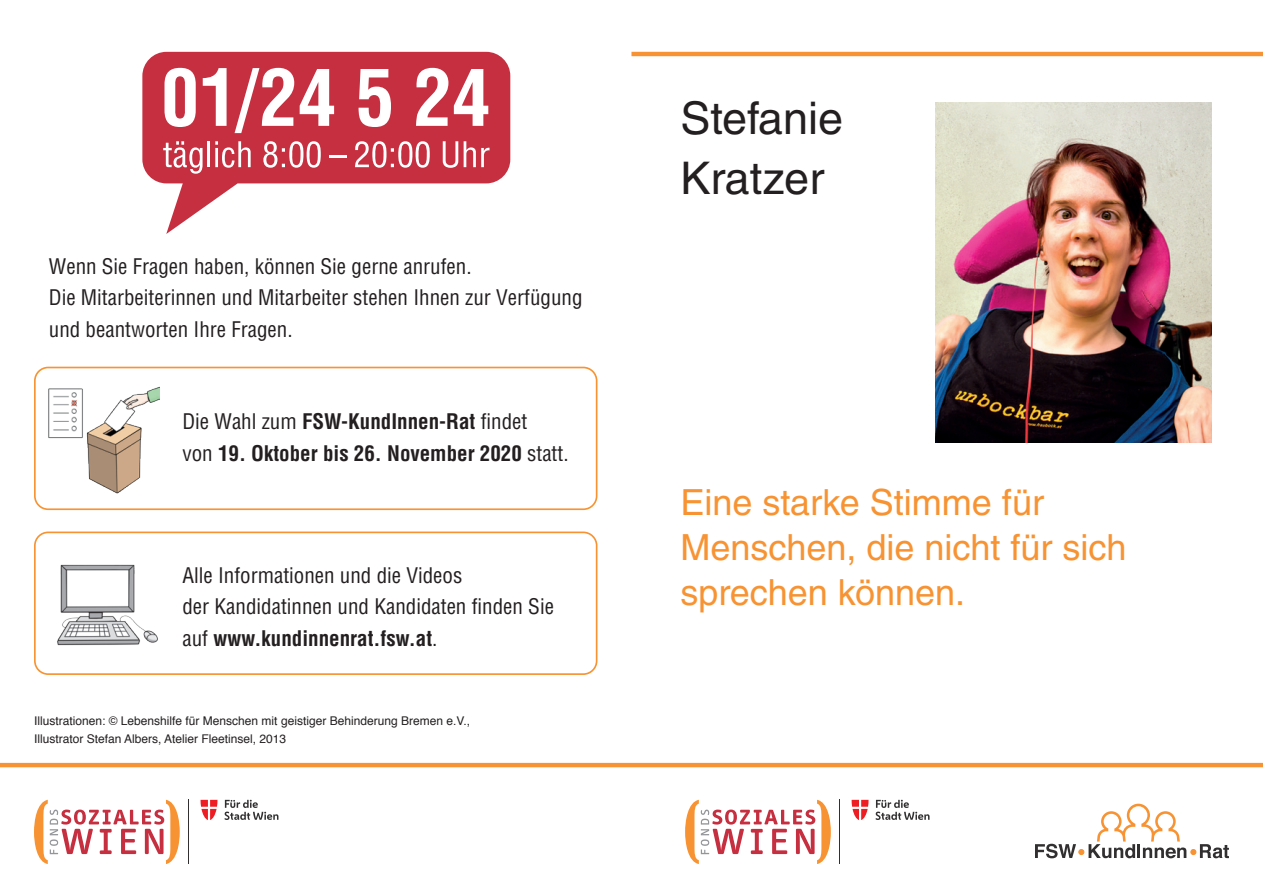
<style>
.page{position:relative;width:1263px;height:893px;background:#fff}
.page>*{position:absolute;margin:0;border:0;box-sizing:border-box;transform-origin:0 0}
.Einf__Abs{font:45px "Helvetica LT Std";color:#231f20}
.Einf__Abs-2{font:36px/45px "Helvetica LT Std";color:#f79332}
.t1{font:500 condensed 21px/31.5px "Helvetica LTCE";color:#231f20}
.t2{font:700 condensed 21px/31.5px "Helvetica LTCE";color:#231f20}
.t3{font:12px/18px "Helvetica";color:#231f20}
.s1{font-weight:500}
.s2{font-weight:700}
</style>
<div class="page">
<svg style="left:1035px;top:804px;width:194px;height:54px"></svg>
<hr style="left:188px;top:800px;width:1px;height:64px;background:#312f30">
<svg style="left:201px;top:800px;width:16px;height:20px"></svg>
<svg style="left:225px;top:800px;width:53px;height:20px"></svg>
<svg style="left:34px;top:800px;width:146px;height:64px"></svg>
<hr style="left:839px;top:800px;width:1px;height:64px;background:#312f30">
<svg style="left:852px;top:800px;width:16px;height:20px"></svg>
<svg style="left:876px;top:800px;width:53px;height:20px"></svg>
<svg style="left:685px;top:800px;width:146px;height:64px"></svg>
<hr style="left:0;top:763px;width:1263px;height:4px;background:#f79332">
<hr style="left:631px;top:52px;width:632px;height:4px;background:#f79332">
<svg style="left:142px;top:52px;width:368px;height:182px;fill:#c52f40"></svg>
<svg style="left:163px;top:141px;width:40px;height:33px"></svg>
<hr style="left:208px;top:141px;width:2px;height:26px;background:#fff">
<svg style="left:215px;top:141px;width:36px;height:27px"></svg>
<svg style="left:263px;top:141px;width:58px;height:27px"></svg>
<hr style="left:329px;top:155px;width:17px;height:3px;background:#fff">
<svg style="left:355px;top:141px;width:75px;height:27px"></svg>
<svg style="left:443px;top:141px;width:15px;height:27px"></svg>
<svg style="left:464px;top:141px;width:25px;height:26px"></svg>
<svg style="left:164px;top:68px;width:32px;height:59px"></svg>
<svg style="left:203px;top:68px;width:24px;height:58px"></svg>
<svg style="left:235px;top:68px;width:59px;height:65px"></svg>
<svg style="left:300px;top:69px;width:34px;height:57px"></svg>
<svg style="left:358px;top:69px;width:33px;height:58px"></svg>
<svg style="left:416px;top:68px;width:32px;height:58px"></svg>
<svg style="left:454px;top:69px;width:34px;height:57px"></svg>
<img style="left:48px;top:387px;width:111px;height:107px">
<div style="left:34px;top:367px;width:563px;height:143px;border:2px solid #f79332;border-radius:13px"></div>
<div style="left:34px;top:531px;width:563px;height:144px;border:2px solid #f79332;border-radius:13px"></div>
<img style="left:57px;top:564px;width:101px;height:82px">
<img style="left:935px;top:102px;width:277px;height:340px">
<p class="t1" style="left:49px;top:250px;width:535px">Wenn Sie Fragen haben, können Sie gerne anrufen.<br>Die Mitarbeiterinnen und Mitarbeiter stehen Ihnen zur Verfügung und beantworten Ihre Fragen.</p>
<p class="t2" style="left:182px;top:406px;width:388px"><span class="s1">Die Wahl zum</span> FSW-KundInnen-Rat <span class="s1">findet<br>von</span> 19. Oktober bis 26. November 2020 <span class="s1">statt.</span></p>
<p class="t1" style="left:182px;top:559px;width:373px">Alle Informationen und die Videos<br>der Kandidatinnen und Kandidaten finden Sie auf <span class="s2">www.kundinnenrat.fsw.at</span>.</p>
<p class="t3" style="left:34px;top:712px;width:437px">Illustrationen: © Lebenshilfe für Menschen mit geistiger Behinderung Bremen e.V.,<br>Illustrator Stefan Albers, Atelier Fleetinsel, 2013</p>
<p class="Einf__Abs" style="left:680px;top:92px;width:164px">Stefanie</p>
<p class="Einf__Abs" style="left:680px;top:152px;width:145px">Kratzer</p>
<p class="Einf__Abs-2" style="left:680px;top:480px;width:448px">Eine starke Stimme für<br>Menschen, die nicht für sich sprechen können.</p>
</div>
